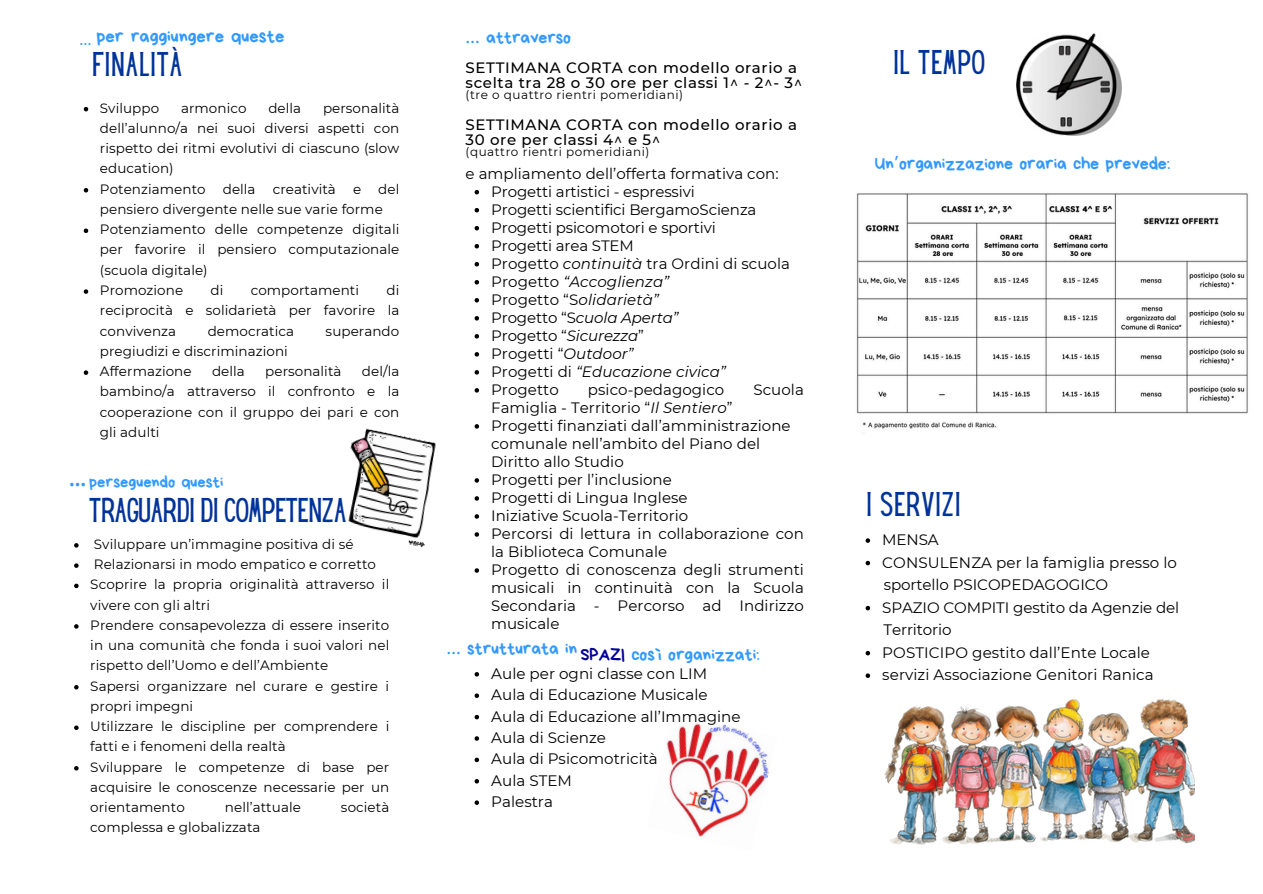
<style>
.page{position:relative;width:1263px;height:894px;background:#fff}
.page>*{position:absolute;margin:0;border:0;box-sizing:border-box;transform-origin:0 0}
.t1{font:30px "Hey Gotcha";letter-spacing:.03em;color:#039}
.t2{font:30px "Hey Gotcha";letter-spacing:-.01em;color:#039}
.t3{font:18.75px "Bryndan Write";letter-spacing:-.005em;color:#3299ff}
.t4{font:700 18.75px "IBM Plex Sans";color:#3299ff}
.t5{font:18.75px "Montserrat";color:#3299ff}
.t6{font:18px "Bryndan Write";letter-spacing:-.015em;color:#3299ff}
.t7{font:16.5px "Bryndan Write";letter-spacing:-.01em;color:#3299ff}
.t8{font:15.15px "Montserrat";color:#000}
.t9{font:15px/18px "Montserrat";letter-spacing:.005em;color:#000}
.t10{font:500 15px/15px "Montserrat";letter-spacing:.045em;color:#000}
.t11{font:italic 15px "Montserrat";letter-spacing:.005em;color:#000}
.t12{font:13.5px/20.2px "Montserrat";letter-spacing:.005em;color:#000;text-align:justify}
.t13{font:12px "Montserrat";letter-spacing:.045em;color:#000}
.s1{font-family:"Noto Sans Gurmukhi"}
.s2{font-style:italic}
.s3{font-style:normal}
.s4{color:#009}
</style>
<div class="page">
<img style="left:1017px;top:34px;width:104px;height:101px">
<img style="left:666px;top:723px;width:104px;height:114px">
<img style="left:348px;top:428px;width:88px;height:119px">
<img style="left:884px;top:699px;width:310px;height:146px">
<img style="left:856px;top:193px;width:392px;height:236px">
<svg style="left:74px;top:543px;width:5px;height:4px"></svg>
<svg style="left:74px;top:563px;width:5px;height:4px"></svg>
<svg style="left:74px;top:583px;width:5px;height:5px"></svg>
<svg style="left:74px;top:624px;width:5px;height:4px"></svg>
<svg style="left:74px;top:685px;width:5px;height:4px"></svg>
<svg style="left:74px;top:725px;width:5px;height:4px"></svg>
<svg style="left:74px;top:766px;width:5px;height:4px"></svg>
<svg style="left:84px;top:107px;width:4px;height:4px"></svg>
<svg style="left:84px;top:188px;width:4px;height:4px"></svg>
<svg style="left:84px;top:228px;width:4px;height:5px"></svg>
<svg style="left:84px;top:289px;width:4px;height:5px"></svg>
<svg style="left:84px;top:370px;width:4px;height:5px"></svg>
<svg style="left:475px;top:672px;width:4px;height:4px"></svg>
<svg style="left:475px;top:693px;width:4px;height:4px"></svg>
<svg style="left:475px;top:714px;width:4px;height:5px"></svg>
<svg style="left:475px;top:736px;width:4px;height:4px"></svg>
<svg style="left:475px;top:757px;width:4px;height:5px"></svg>
<svg style="left:475px;top:779px;width:4px;height:4px"></svg>
<svg style="left:475px;top:800px;width:4px;height:4px"></svg>
<svg style="left:475px;top:190px;width:4px;height:4px"></svg>
<svg style="left:475px;top:208px;width:4px;height:4px"></svg>
<svg style="left:475px;top:226px;width:4px;height:4px"></svg>
<svg style="left:475px;top:244px;width:4px;height:4px"></svg>
<svg style="left:475px;top:262px;width:4px;height:4px"></svg>
<svg style="left:475px;top:280px;width:4px;height:4px"></svg>
<svg style="left:475px;top:298px;width:4px;height:4px"></svg>
<svg style="left:475px;top:316px;width:4px;height:4px"></svg>
<svg style="left:475px;top:334px;width:4px;height:4px"></svg>
<svg style="left:475px;top:352px;width:4px;height:4px"></svg>
<svg style="left:475px;top:370px;width:4px;height:4px"></svg>
<svg style="left:475px;top:388px;width:4px;height:4px"></svg>
<svg style="left:475px;top:424px;width:4px;height:4px"></svg>
<svg style="left:475px;top:478px;width:4px;height:4px"></svg>
<svg style="left:475px;top:496px;width:4px;height:4px"></svg>
<svg style="left:475px;top:514px;width:4px;height:4px"></svg>
<svg style="left:475px;top:532px;width:4px;height:4px"></svg>
<svg style="left:475px;top:568px;width:4px;height:4px"></svg>
<svg style="left:866px;top:538px;width:4px;height:4px"></svg>
<svg style="left:866px;top:560px;width:4px;height:5px"></svg>
<svg style="left:866px;top:605px;width:4px;height:5px"></svg>
<svg style="left:866px;top:650px;width:4px;height:5px"></svg>
<svg style="left:866px;top:673px;width:4px;height:4px"></svg>
<p class="t3" style="left:97px;top:27px;width:190px">per raggiungere queste</p>
<p class="t5" style="left:79px;top:27px;width:14px">…</p>
<p class="t1" style="left:92px;top:52px;width:91px">FINALITÀ</p>
<p class="t12" style="left:100px;top:98px;width:301px;text-indent:223px">personalità dell’alunno/a nei suoi diversi aspetti con rispetto dei ritmi evolutivi di ciascuno (slow education)</p>
<p class="t12" style="left:100px;top:179px;width:107px">Potenziamento</p>
<p class="t12" style="left:223px;top:179px;width:34px">della</p>
<p class="t12" style="left:273px;top:179px;width:65px">creatività</p>
<p class="t12" style="left:353px;top:179px;width:10px">e</p>
<p class="t12" style="left:100px;top:98px;width:61px">Sviluppo</p>
<p class="t12" style="left:181px;top:98px;width:67px">armonico</p>
<p class="t12" style="left:268px;top:98px;width:34px">della</p>
<p class="t12" style="left:100px;top:179px;width:301px;text-indent:278px">del pensiero divergente nelle sue varie forme</p>
<p class="t12" style="left:100px;top:219px;width:301px">Potenziamento delle competenze digitali per favorire il pensiero computazionale (scuola digitale)</p>
<h4 class="t12" style="left:100px;top:280px;width:85px">Promozione</h4>
<h4 class="t12" style="left:211px;top:280px;width:14px">di</h4>
<h4 class="t12" style="left:251px;top:280px;width:110px">comportamenti</h4>
<h4 class="t12" style="left:100px;top:280px;width:301px;text-indent:287px">di reciprocità e solidarietà per favorire la convivenza</h4>
<h4 class="t12" style="left:208px;top:320px;width:88px">democratica</h4>
<h4 class="t12" style="left:326px;top:320px;width:75px">superando</h4>
<h4 class="t12" style="left:100px;top:341px;width:189px">pregiudizi e discriminazioni</h4>
<h4 class="t12" style="left:100px;top:361px;width:93px">Affermazione</h4>
<h4 class="t12" style="left:212px;top:361px;width:34px">della</h4>
<h4 class="t12" style="left:265px;top:361px;width:78px">personalità</h4>
<h4 class="t12" style="left:100px;top:361px;width:301px;text-indent:262px">del/la bambino/a attraverso il confronto e la cooperazione con il gruppo dei pari e con gli adulti</h4>
<p class="t7" style="left:89px;top:473px;width:136px">perseguendo questi</p>
<p class="t2" style="left:89px;top:497px;width:258px">TRAGUARDI di COMPETENZA</p>
<p class="t4" style="left:69px;top:466px;width:19px">...</p>
<p class="t12" style="left:94px;top:533px;width:261px">Sviluppare un’immagine positiva di sé</p>
<p class="t12" style="left:94px;top:554px;width:284px">Relazionarsi in modo empatico e corretto</p>
<h2 class="t12" style="left:90px;top:574px;width:300px">Scoprire la propria originalità attraverso il vivere con gli altri</h2>
<p class="t12" style="left:90px;top:614px;width:300px">Prendere consapevolezza di essere inserito in una comunità che fonda i suoi valori nel rispetto dell’Uomo e dell’Ambiente</p>
<p class="t12" style="left:90px;top:675px;width:300px">Sapersi organizzare nel curare e gestire i propri impegni</p>
<p class="t12" style="left:90px;top:716px;width:300px">Utilizzare le discipline per comprendere i fatti e i fenomeni della realtà</p>
<p class="t12" style="left:90px;top:756px;width:300px">Sviluppare le competenze di base per acquisire le conoscenze necessarie per un orientamento</p>
<p class="t12" style="left:225px;top:797px;width:77px">nell’attuale</p>
<p class="t12" style="left:341px;top:797px;width:50px">società</p>
<p class="t12" style="left:90px;top:817px;width:172px">complessa e globalizzata</p>
<p class="t6" style="left:466px;top:28px;width:107px"><span class="s1">…</span> attraverso</p>
<p class="t10" style="left:466px;top:60px;width:338px">SETTIMANA CORTA con modello orario a scelta tra 28 o 30 ore per classi 1^ - 2^- 3^</p>
<p class="t13" style="left:466px;top:87px;width:219px">(tre o quattro rientri pomeridiani)</p>
<p class="t10" style="left:466px;top:117px;width:333px">SETTIMANA CORTA con modello orario a<br>30 ore per classi 4^ e 5^</p>
<p class="t13" style="left:466px;top:144px;width:185px">(quattro rientri pomeridiani)</p>
<p class="t9" style="left:466px;top:164px;width:314px">e ampliamento dell’offerta formativa con:</p>
<p class="t9" style="left:491px;top:182px;width:205px">Progetti artistici - espressivi</p>
<p class="t9" style="left:491px;top:200px;width:267px">Progetti scientifici BergamoScienza</p>
<p class="t9" style="left:491px;top:218px;width:226px">Progetti psicomotori e sportivi</p>
<p class="t9" style="left:491px;top:236px;width:144px">Progetti area STEM</p>
<p class="t9" style="left:491px;top:254px;width:300px">Progetto <span class="s2">continuità</span> tra Ordini di scuola</p>
<p class="t11" style="left:491px;top:272px;width:179px"><span class="s3">Progetto</span> “Accoglienza”</p>
<p class="t11" style="left:491px;top:290px;width:169px"><span class="s3">Progetto “S</span>olidarietà”</p>
<p class="t11" style="left:491px;top:308px;width:189px"><span class="s3">Progetto “S</span>cuola Aperta”</p>
<p class="t9" style="left:491px;top:326px;width:154px">Progetto “<span class="s2">Sicurezza</span>”</p>
<h3 class="t9" style="left:491px;top:344px;width:144px">Progetti “<span class="s2">Outdoor”</span></h3>
<p class="t11" style="left:491px;top:362px;width:236px"><span class="s3">Progetti di</span> “Educazione civica”</p>
<h3 class="t9" style="left:491px;top:380px;width:69px">Progetto</h3>
<h3 class="t9" style="left:588px;top:380px;width:138px">psico-pedagogico</h3>
<h3 class="t9" style="left:753px;top:380px;width:52px">Scuola</h3>
<h3 class="t9" style="left:491px;top:398px;width:243px">Famiglia - Territorio “<span class="s2">Il Sentiero</span>”</h3>
<p class="t9" style="left:491px;top:416px;width:301px">Progetti finanziati dall’amministrazione comunale nell’ambito del Piano del<br>Diritto allo Studio</p>
<p class="t9" style="left:491px;top:470px;width:182px">Progetti per l’inclusione</p>
<p class="t9" style="left:491px;top:488px;width:198px">Progetti di Lingua Inglese</p>
<p class="t9" style="left:491px;top:506px;width:199px">Iniziative Scuola-Territorio</p>
<p class="t9" style="left:491px;top:524px;width:314px">Percorsi di lettura in collaborazione con la Biblioteca Comunale</p>
<p class="t9" style="left:491px;top:560px;width:314px;text-align:justify">Progetto di conoscenza degli strumenti musicali in continuità con la Scuola Secondaria - Percorso ad Indirizzo musicale</p>
<h4 class="t6" style="left:447px;top:640px;width:132px"><span class="s1">…</span> strutturata in</h4>
<p class="t6" style="left:581px;top:645px;width:181px"><span class="s4">SPAZI</span> così organizzati:</p>
<h4 class="t8" style="left:491px;top:664px;width:217px">Aule per ogni classe con LIM</h4>
<p class="t8" style="left:491px;top:685px;width:218px">Aula di Educazione Musicale</p>
<p class="t8" style="left:491px;top:706px;width:251px">Aula di Educazione all’Immagine</p>
<p class="t8" style="left:491px;top:728px;width:116px">Aula di Scienze</p>
<p class="t8" style="left:491px;top:749px;width:168px">Aula di Psicomotricità</p>
<p class="t8" style="left:491px;top:770px;width:82px">Aula STEM</p>
<p class="t8" style="left:491px;top:792px;width:63px">Palestra</p>
<p class="t1" style="left:893px;top:50px;width:93px">IL TEMPO</p>
<p class="t6" style="left:875px;top:155px;width:297px">Un<span class="s1">’</span>organizzazione oraria che prevede:</p>
<p class="t1" style="left:866px;top:492px;width:96px">I SERVIZI</p>
<p class="t8" style="left:882px;top:530px;width:58px">MENSA</p>
<p class="t8" style="left:882px;top:552px;width:296px">CONSULENZA per la famiglia presso lo</p>
<h1 class="t8" style="left:884px;top:575px;width:226px">sportello PSICOPEDAGOGICO</h1>
<p class="t8" style="left:882px;top:597px;width:299px">SPAZIO COMPITI gestito da Agenzie del</p>
<h3 class="t8" style="left:883px;top:620px;width:70px">Territorio</h3>
<p class="t8" style="left:882px;top:642px;width:269px">POSTICIPO gestito dall’Ente Locale</p>
<h1 class="t8" style="left:882px;top:665px;width:273px">servizi Associazione Genitori Ranica</h1>
</div>
